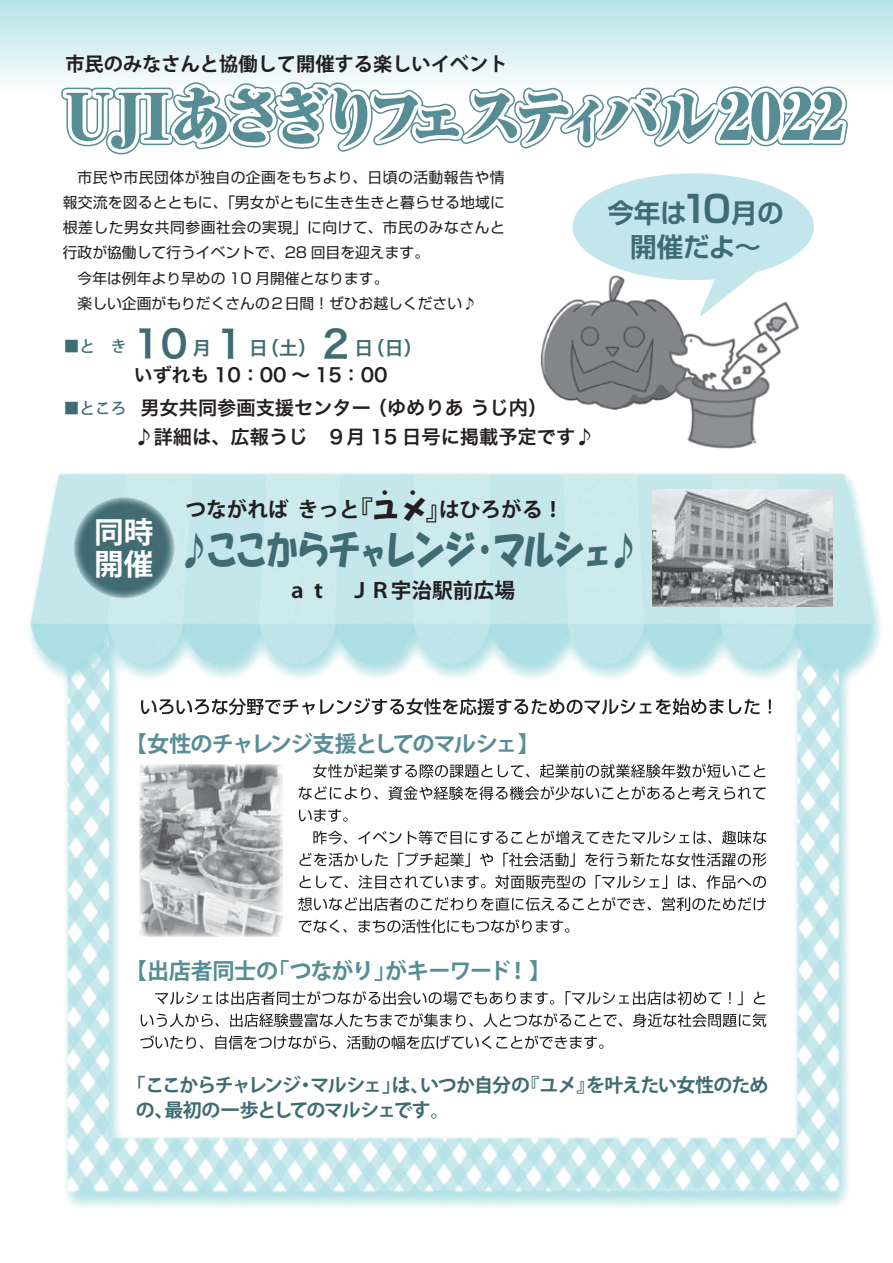
<style>
.page{position:relative;width:893px;height:1263px;background:#fff}
.page>*{position:absolute;margin:0;border:0;box-sizing:border-box;transform-origin:0 0}
.t1{font:900 62.1px "Ryumin Pro";letter-spacing:-.1em;color:#578d94}
.t2{font:39.9px "HGS Soei Kakupoptai";letter-spacing:-.1em;color:#3f6c72;scale:.82 1}
.t3{font:700 29.55px/31.8px "Koz Go Pro";color:#fff}
.t4{font:700 26.55px/34px "Shin Go Pro De";letter-spacing:-.005em;color:#3f6c72;text-align:center}
.t5{font:700 22.2px "Koz Go Pro";letter-spacing:-.03em;color:#578d94}
.t6{font:700 22.2px "Koz Go Pro";letter-spacing:-.07em;color:#578d94}
.t7{font:22.2px "Koz Go Pr 6 N";color:#231f20}
.t8{font:700 20.7px "Koz Go Pro";color:#231f20}
.t9{font:19.2px/29.7px "Hira Kaku Pro W6";color:#231f20}
.t10{font:700 19.2px "Koz Go Pro";color:#231f20}
.t11{font:700 18.9px/25.2px "Koz Go Pro";letter-spacing:-.055em;color:#3f6c72}
.t12{font:18.9px/27px "Hira Kaku Pro W6";color:#231f20}
.t13{font:500 15.6px "Koz Go Pro";color:#3f6c72}
.t14{font:14.85px/25.2px "Shin Go Pro";letter-spacing:.015em;color:#231f20}
.s1{font-size:37.8px;color:#3f6c72}
.s2{color:#3f6c72}
.s3{font-size:36.9px}
.s4{font-size:26.55px}
.s5{font-family:"HGP Soei Kakupoptai";font-weight:400;font-size:26.55px}
</style>
<div class="page">
<div style="left:0;top:0;width:893px;height:94px;background:linear-gradient(to bottom,#b6e1e7,#fcfefd)"></div>
<img style="left:29px;top:472px;width:853px;height:337px">
<img style="left:65px;top:809px;width:87px;height:399px">
<img style="left:247px;top:809px;width:602px;height:399px">
<img style="left:152px;top:936px;width:95px;height:272px">
<svg style="left:56px;top:68px;width:799px;height:231px"></svg>
<img style="left:539px;top:272px;width:151px;height:138px">
<img style="left:628px;top:272px;width:62px;height:8px">
<img style="left:687px;top:301px;width:112px;height:148px">
<img style="left:700px;top:299px;width:23px;height:17px">
<img style="left:666px;top:299px;width:24px;height:112px">
<img style="left:652px;top:489px;width:180px;height:117px">
<img style="left:141px;top:698px;width:630px;height:17px">
<img style="left:298px;top:764px;width:467px;height:14px">
<img style="left:299px;top:786px;width:467px;height:14px">
<img style="left:299px;top:809px;width:49px;height:13px">
<img style="left:298px;top:831px;width:468px;height:13px">
<img style="left:299px;top:853px;width:467px;height:14px">
<img style="left:299px;top:875px;width:467px;height:14px">
<img style="left:298px;top:897px;width:468px;height:14px">
<img style="left:299px;top:919px;width:270px;height:14px">
<img style="left:140px;top:991px;width:625px;height:14px">
<img style="left:141px;top:1013px;width:625px;height:14px">
<img style="left:140px;top:1035px;width:463px;height:14px">
<img style="left:73px;top:497px;width:102px;height:101px;border-radius:51px">
<img style="left:140px;top:764px;width:143px;height:172px">
<p class="t10" style="left:65px;top:52px;width:444px">市民のみなさんと協働して開催する楽しいイベント</p>
<h1 class="t1" style="left:64px;top:67px;width:781px">UJIあさぎりフェスティバル2022</h1>
<p class="t14" style="left:63px;top:163px;width:444px">　市民や市民団体が独自の企画をもちより、日頃の活動報告や情報交流を図るとともに、「男女がともに生き生きと暮らせる地域に根差した男女共同参画社会の実現」に向けて、市民のみなさんと行政が協働して行うイベントで、28 回目を迎えます。<br>　今年は例年より早めの 10 月開催となります。<br>　楽しい企画がもりだくさんの２日間！ぜひお越しください♪</p>
<p class="t13" style="left:64px;top:336px;width:64px">■と　き</p>
<p class="t13" style="left:64px;top:398px;width:64px">■ところ</p>
<p class="t12" style="left:134px;top:334px;width:290px"><span class="s1">10</span><span class="s2">月</span><span class="s1">１</span><span class="s2">日（土）</span><span class="s1">２</span><span class="s2">日（日）</span>いずれも 10：00 ～ 15：00</p>
<p class="t9" style="left:135px;top:392px;width:461px;text-indent:6px">男女共同参画支援センター （ゆめりあ うじ内）<br>♪詳細は、広報うじ　９月 15 日号に掲載予定です♪</p>
<h3 class="t4" style="left:607px;top:193px;width:178px">今年は<span class="s3">１０</span>月の開催だよ～</h3>
<h3 class="t3" style="left:94px;top:518px;width:61px">同時開催</h3>
<h3 class="t7" style="left:374px;top:480px;width:52px">・・</h3>
<h3 class="t8" style="left:185px;top:496px;width:380px">つながれば きっと<span class="s4">『</span><span class="s5">ユメ</span><span class="s4">』</span>はひろがる！</h3>
<h2 class="t2" style="left:178px;top:530px;width:565px">♪ここからチャレンジ・マルシェ♪</h2>
<h3 class="t8" style="left:287px;top:577px;width:229px">ａｔ　ＪＲ宇治駅前広場</h3>
<h3 class="t6" style="left:125px;top:730px;width:417px">【女性のチャレンジ支援としてのマルシェ】</h3>
<h3 class="t5" style="left:125px;top:957px;width:428px">【出店者同士の「つながり」がキーワード！】</h3>
<p class="t11" style="left:136px;top:1073px;width:634px;text-indent:-9px">「ここからチャレンジ・マルシェ」は、いつか自分の『ユメ』を叶えたい女性のための、最初の一歩としてのマルシェです。</p>
</div>
